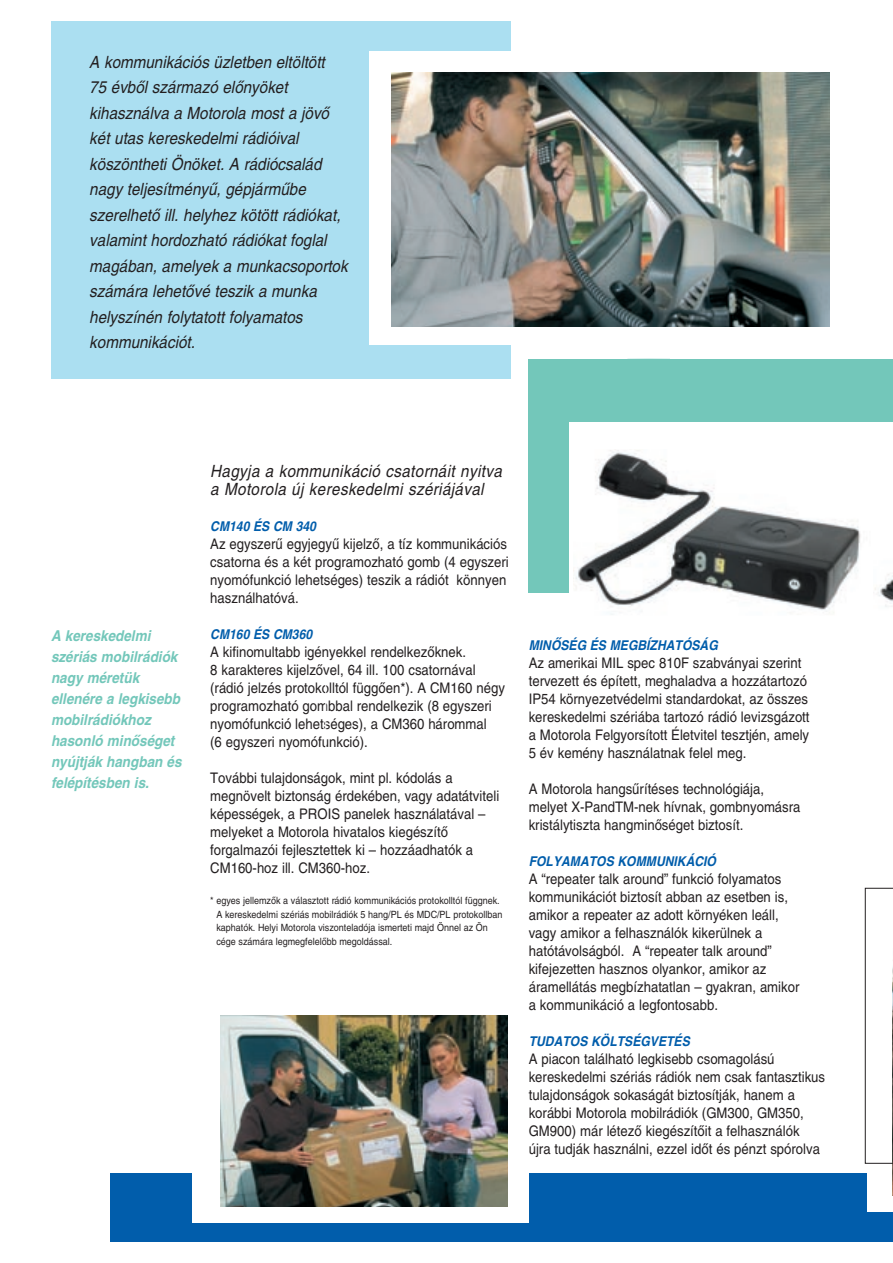
<style>
.page{position:relative;width:893px;height:1263px;background:#fff}
.page>*{position:absolute;margin:0;border:0;box-sizing:border-box;transform-origin:0 0}
.Intro{font:italic 16.5px/25.5px "H Central";color:#231f20;scale:.9 1}
.Subhead{font:italic 16.5px/18px "H Central";letter-spacing:.025em;color:#231f20;scale:.9 1}
.Links_grün{font:italic 700 15px/21px "H Central";color:#73c7ba;scale:.9 1}
.Body{font:14.25px/18px "H Central";color:#231f20;scale:.9 1}
.Subhead_blau{font:italic 700 13.5px "H Central";color:#015dab;scale:.9 1}
.Erklärung{font:9.75px/13.5px "H Central";color:#231f20;scale:.9 1}
</style>
<div class="page">
<div style="left:111px;top:1174px;width:782px;height:68px;background:#015dab"></div>
<div style="left:192px;top:1050px;width:337px;height:173px;background:#fff"></div>
<div style="left:867px;top:969px;width:26px;height:243px;background:#fff"></div>
<div style="left:51px;top:21px;width:460px;height:357px;background:#abdff1"></div>
<div style="left:369px;top:51px;width:219px;height:293px;background:#fff"></div>
<img style="left:391px;top:72px;width:438px;height:254px">
<img style="left:220px;top:1015px;width:288px;height:192px">
<div style="left:529px;top:359px;width:364px;height:234px;background:#73c7ba"></div>
<div style="left:570px;top:422px;width:323px;height:213px;background:#fff"></div>
<img style="left:875px;top:574px;width:18px;height:33px">
<img style="left:573px;top:450px;width:288px;height:165px">
<img style="left:892px;top:1164px;width:1px;height:31px">
<svg style="left:865px;top:888px;width:28px;height:276px"></svg>
<p class="Intro" style="left:89px;top:50px;width:289px">A kommunikációs üzletben eltöltött<br>75 évbŒl származó elŒnyöket kihasználva a Motorola most a jövŒ két utas kereskedelmi rádióival köszöntheti Önöket. A rádiócsalád nagy teljesítményı, gépjármıbe szerelhetŒ ill. helyhez kötött rádiókat, valamint hordozható rádiókat foglal magában, amelyek a munkacsoportok számára lehetŒvé teszik a munka helyszínén folytatott folyamatos kommunikációt.</p>
<p class="Links_grün" style="left:51px;top:625px;width:147px">A kereskedelmi szériás mobilrádiók nagy méretük ellenére a legkisebb mobilrádiókhoz hasonló minŒséget nyújtják hangban és felépítésben is.</p>
<p class="Subhead" style="left:210px;top:462px;width:325px">Hagyja a kommunikáció csatornáit nyitva a Motorola új kereskedelmi szériájával</p>
<p class="Subhead_blau" style="left:210px;top:518px;width:119px">CM140 ÉS CM 340</p>
<p class="Body" style="left:210px;top:535px;width:333px">Az egyszerı egyjegyı kijelzŒ, a tíz kommunikációs csatorna és a két programozható gomb (4 egyszeri nyomófunkció lehetséges) teszik a rádiót könnyen használhatóvá.</p>
<p class="Subhead_blau" style="left:210px;top:626px;width:115px">CM160 ÉS CM360</p>
<p class="Body" style="left:210px;top:643px;width:329px">A kifinomultabb igényekkel rendelkezŒknek.<br>8 karakteres kijelzŒvel, 64 ill. 100 csatornával (rádió jelzés protokolltól függŒen*). A CM160 négy programozható gombbal rendelkezik (8 egyszeri nyomófunkció lehetséges), a CM360 hárommal<br>(6 egyszeri nyomófunkció).</p>
<p class="Body" style="left:210px;top:769px;width:323px">További tulajdonságok, mint pl. kódolás a megnövelt biztonság érdekében, vagy adatátviteli képességek, a PROIS panelek használatával – melyeket a Motorola hivatalos kiegészítŒ forgalmazói fejlesztettek ki – hozzáadhatók a CM160-hoz ill. CM360-hoz.</p>
<p class="Erklärung" style="left:216px;top:894px;width:319px;text-indent:-6px">* egyes jellemzŒk a választott rádió kommunikációs protokolltól függnek.<br>A kereskedelmi szériás mobilrádiók 5 hang/PL és MDC/PL protokollban kaphatók. Helyi Motorola viszonteladója ismerteti majd Önnel az Ön cége számára legmegfelelŒbb megoldással.</p>
<p class="Subhead_blau" style="left:529px;top:637px;width:212px">MINÃSÉG ÉS MEGBÍZHATÓSÁG</p>
<p class="Body" style="left:529px;top:654px;width:314px">Az amerikai MIL spec 810F szabványai szerint tervezett és épített, meghaladva a hozzátartozó IP54 környezetvédelmi standardokat, az összes kereskedelmi szériába tartozó rádió levizsgázott a Motorola Felgyorsított Életvitel tesztjén, amely 5 év kemény használatnak felel meg.</p>
<p class="Body" style="left:529px;top:780px;width:303px">A Motorola hangsırítéses technológiája, melyet X-PandTM-nek hívnak, gombnyomásra kristálytiszta hangminŒséget biztosít.</p>
<p class="Subhead_blau" style="left:529px;top:853px;width:210px">FOLYAMATOS KOMMUNIKÁCIÓ</p>
<p class="Body" style="left:529px;top:870px;width:302px">A “repeater talk around” funkció folyamatos kommunikációt biztosít abban az esetben is, amikor a repeater az adott környéken leáll, vagy amikor a felhasználók kikerülnek a hatótávolságból. A “repeater talk around” kifejezetten hasznos olyankor, amikor az áramellátás megbízhatatlan – gyakran, amikor a kommunikáció a legfontosabb.</p>
<p class="Subhead_blau" style="left:529px;top:1033px;width:180px">TUDATOS KÖLTSÉGVETÉS</p>
<p class="Body" style="left:529px;top:1050px;width:331px">A piacon található legkisebb csomagolású kereskedelmi szériás rádiók nem csak fantasztikus tulajdonságok sokaságát biztosítják, hanem a korábbi Motorola mobilrádiók (GM300, GM350, GM900) már létezŒ kiegészítŒit a felhasználók<br>újra tudják használni, ezzel idŒt és pénzt spórolva</p>
</div>
